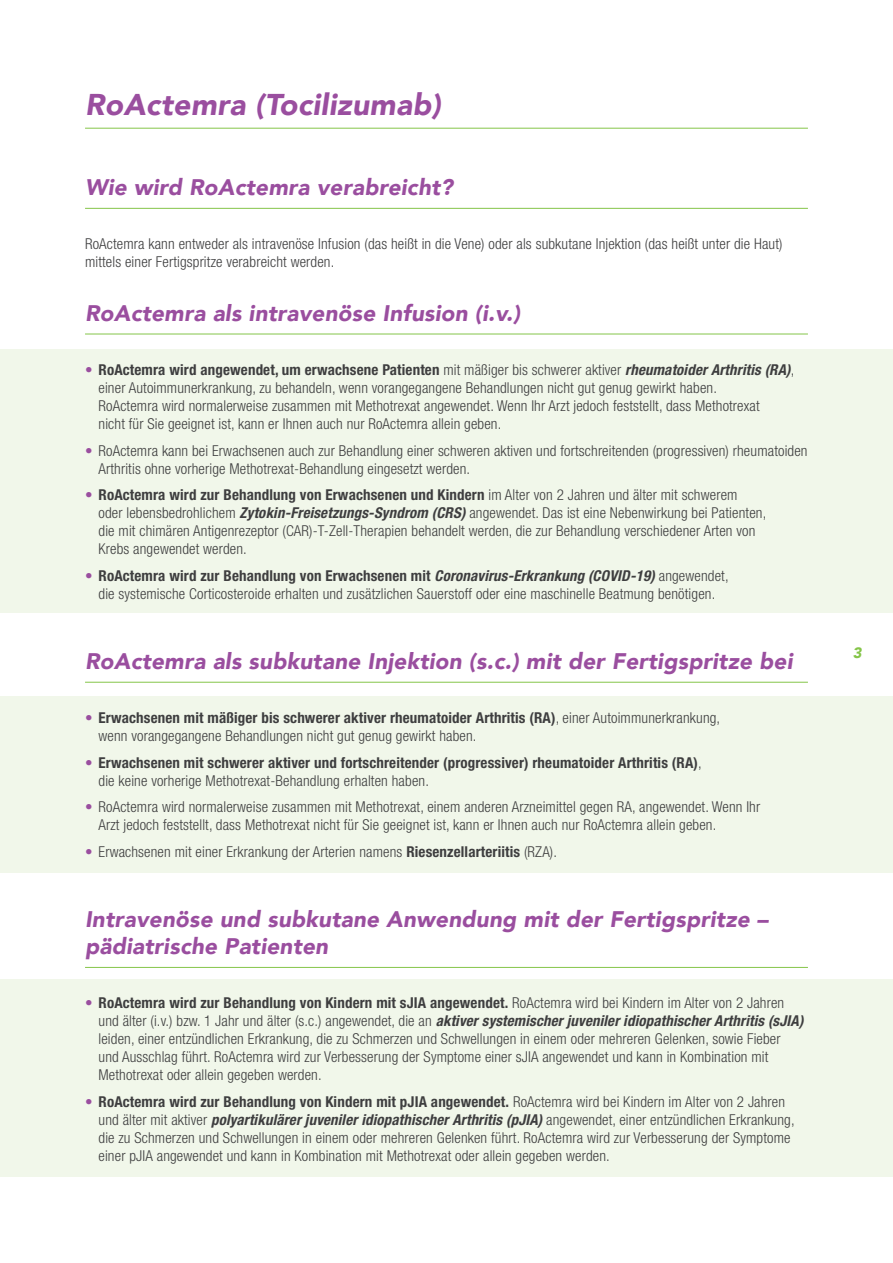
<style>
.page{position:relative;width:893px;height:1263px;background:#fff}
.page>*{position:absolute;margin:0;border:0;box-sizing:border-box;transform-origin:0 0}
.t1{font:italic 900 30px "Avenir";letter-spacing:.01em;color:#9a4e9f}
.t2{font:italic 900 22.5px/27px "Avenir";letter-spacing:.01em;color:#9a4e9f}
.t3{font:300 condensed 15px/18px "Helvetica Neue LT Pro";letter-spacing:.01em;color:#3e3e3f}
.t4{font:700 condensed 15px/18px "Helvetica Neue LT Pro";letter-spacing:.01em;color:#3e3e3f}
.t5{font:italic 900 15px "Avenir";color:#85c549}
.s1{color:#9a4e9f}
.s2{font-weight:700}
.s3{font-weight:700;font-style:italic}
.s4{font-weight:300;color:#9a4e9f}
.s5{font-weight:300}
</style>
<div class="page">
<div style="left:0;top:349px;width:893px;height:264px;background:#f1f7ea"></div>
<div style="left:0;top:696px;width:893px;height:177px;background:#f1f7ea"></div>
<div style="left:0;top:979px;width:893px;height:198px;background:#f1f7ea"></div>
<hr style="left:85px;top:128px;width:723px;height:1px;background:#85c549">
<hr style="left:85px;top:208px;width:723px;height:1px;background:#85c549">
<hr style="left:85px;top:334px;width:723px;height:1px;background:#85c549">
<hr style="left:85px;top:682px;width:723px;height:1px;background:#85c549">
<hr style="left:85px;top:967px;width:723px;height:1px;background:#85c549">
<h1 class="t1" style="left:85px;top:80px;width:357px">RoActemra (Tocilizumab)</h1>
<h2 class="t2" style="left:85px;top:174px;width:370px">Wie wird RoActemra verabreicht?</h2>
<p class="t3" style="left:85px;top:235px;width:699px">RoActemra kann entweder als intravenöse Infusion (das heißt in die Vene) oder als subkutane Injektion (das heißt unter die Haut) mittels einer Fertigspritze verabreicht werden.</p>
<h2 class="t2" style="left:85px;top:299px;width:437px">RoActemra als intravenöse Infusion (i.v.)</h2>
<p class="t3" style="left:99px;top:361px;width:697px;text-indent:-14px"><span class="s1">•</span> <span class="s2">RoActemra wird angewendet, um erwachsene Patienten</span> mit mäßiger bis schwerer aktiver <span class="s3">rheumatoider Arthritis (RA)</span>, einer Autoimmunerkrankung, zu behandeln, wenn vorangegangene Behandlungen nicht gut genug gewirkt haben.<br>RoActemra wird normalerweise zusammen mit Methotrexat angewendet. Wenn Ihr Arzt jedoch feststellt, dass Methotrexat<br>nicht für Sie geeignet ist, kann er Ihnen auch nur RoActemra allein geben.</p>
<p class="t3" style="left:99px;top:441px;width:710px;text-indent:-14px"><span class="s1">•</span> RoActemra kann bei Erwachsenen auch zur Behandlung einer schweren aktiven und fortschreitenden (progressiven) rheumatoiden<br>Arthritis ohne vorherige Methotrexat-Behandlung eingesetzt werden.</p>
<p class="t3" style="left:99px;top:486px;width:669px;text-indent:-14px"><span class="s1">•</span> <span class="s2">RoActemra wird zur Behandlung von Erwachsenen und Kindern</span> im Alter von 2 Jahren und älter mit schwerem<br>oder lebensbedrohlichem <span class="s3">Zytokin-Freisetzungs-Syndrom (CRS)</span> angewendet. Das ist eine Nebenwirkung bei Patienten, die mit chimären Antigenrezeptor (CAR)-T-Zell-Therapien behandelt werden, die zur Behandlung verschiedener Arten von Krebs angewendet werden.</p>
<p class="t3" style="left:85px;top:566px;width:645px;text-align:center"><span class="s1">•</span> <span class="s2">RoActemra wird zur Behandlung von Erwachsenen mit</span> <span class="s3">Coronavirus-Erkrankung (COVID-19)</span> angewendet, die systemische Corticosteroide erhalten und zusätzlichen Sauerstoff oder eine maschinelle Beatmung benötigen.</p>
<h2 class="t2" style="left:85px;top:647px;width:709px">RoActemra als subkutane Injektion (s.c.) mit der Fertigspritze bei</h2>
<p class="t3" style="left:99px;top:709px;width:623px;text-indent:-14px"><span class="s1">•</span> <span class="s2">Erwachsenen mit mäßiger bis schwerer aktiver rheumatoider Arthritis (RA)</span>, einer Autoimmunerkrankung, wenn vorangegangene Behandlungen nicht gut genug gewirkt haben.</p>
<p class="t4" style="left:99px;top:753px;width:605px;text-indent:-14px"><span class="s4">•</span> Erwachsenen mit schwerer aktiver und fortschreitender (progressiver) rheumatoider Arthritis (RA)<span class="s5">, die keine vorherige Methotrexat-Behandlung erhalten haben.</span></p>
<p class="t3" style="left:99px;top:798px;width:663px;text-indent:-14px"><span class="s1">•</span> RoActemra wird normalerweise zusammen mit Methotrexat, einem anderen Arzneimittel gegen RA, angewendet. Wenn Ihr<br>Arzt jedoch feststellt, dass Methotrexat nicht für Sie geeignet ist, kann er Ihnen auch nur RoActemra allein geben.</p>
<p class="t3" style="left:85px;top:842px;width:473px"><span class="s1">•</span> Erwachsenen mit einer Erkrankung der Arterien namens <span class="s2">Riesenzellarteriitis</span> (RZA).</p>
<h2 class="t2" style="left:85px;top:906px;width:684px">Intravenöse und subkutane Anwendung mit der Fertigspritze – pädiatrische Patienten</h2>
<p class="t3" style="left:99px;top:994px;width:706px;text-indent:-14px"><span class="s1">•</span> <span class="s2">RoActemra wird zur Behandlung von Kindern mit sJIA angewendet.</span> RoActemra wird bei Kindern im Alter von 2 Jahren und älter (i.v.) bzw. 1 Jahr und älter (s.c.) angewendet, die an <span class="s3">aktiver systemischer juveniler idiopathischer Arthritis (sJIA) </span>leiden, einer entzündlichen Erkrankung, die zu Schmerzen und Schwellungen in einem oder mehreren Gelenken, sowie Fieber und Ausschlag führt. RoActemra wird zur Verbesserung der Symptome einer sJIA angewendet und kann in Kombination mit Methotrexat oder allein gegeben werden.</p>
<p class="t3" style="left:99px;top:1092px;width:698px;text-indent:-14px"><span class="s1">•</span> <span class="s2">RoActemra wird zur Behandlung von Kindern mit pJIA angewendet.</span> RoActemra wird bei Kindern im Alter von 2 Jahren und älter mit aktiver <span class="s3">polyartikulärer juveniler idiopathischer Arthritis (pJIA)</span> angewendet, einer entzündlichen Erkrankung, die zu Schmerzen und Schwellungen in einem oder mehreren Gelenken führt. RoActemra wird zur Verbesserung der Symptome einer pJIA angewendet und kann in Kombination mit Methotrexat oder allein gegeben werden.</p>
<p class="t5" style="left:853px;top:641px;width:10px">3</p>
</div>
